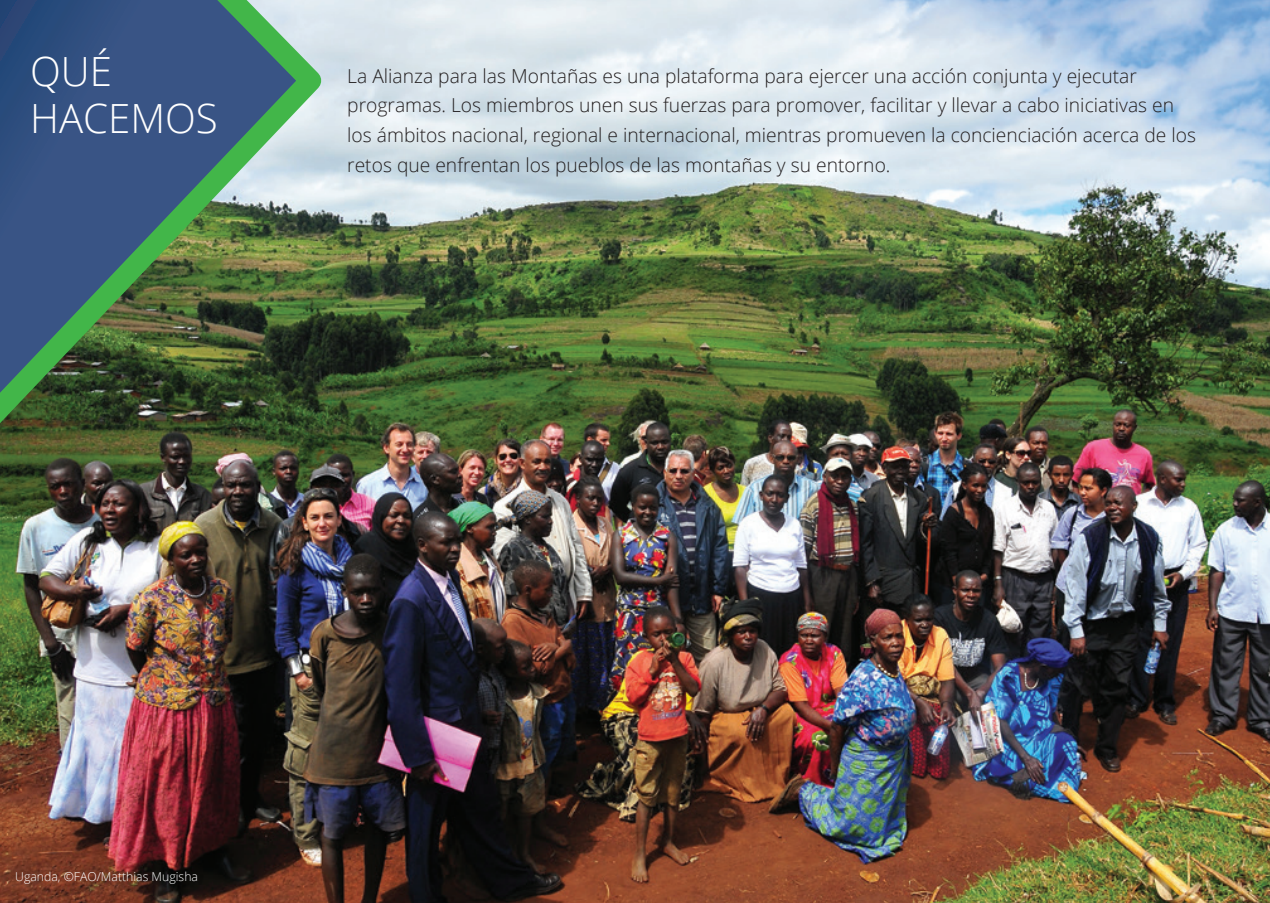
<style>
.page{position:relative;width:1270px;height:903px;background:#fff}
.page>*{position:absolute;margin:0;border:0;box-sizing:border-box;transform-origin:0 0}
.t1{font:300 40.25px/47.2px "Open Sans";color:#fff}
.t2{font:300 19.25px/29.8px "Open Sans";color:#231f20}
.t3{font:300 12.25px "Open Sans";color:#fff}
</style>
<div class="page">
<img style="left:0;top:0;width:1270px;height:903px">
<img style="left:0;top:0;width:340px;height:825px">
<h1 class="t1" style="left:30px;top:47px;width:189px">QUÉ<br>HACEMOS</h1>
<p class="t2" style="left:347px;top:60px;width:850px">La Alianza para las Montañas es una plataforma para ejercer una acción conjunta y ejecutar programas. Los miembros unen sus fuerzas para promover, facilitar y llevar a cabo iniciativas en los ámbitos nacional, regional e internacional, mientras promueven la concienciación acerca de los retos que enfrentan los pueblos de las montañas y su entorno.</p>
<p class="t3" style="left:15px;top:868px;width:184px">Uganda, ©FAO/Matthias Mugisha</p>
</div>
